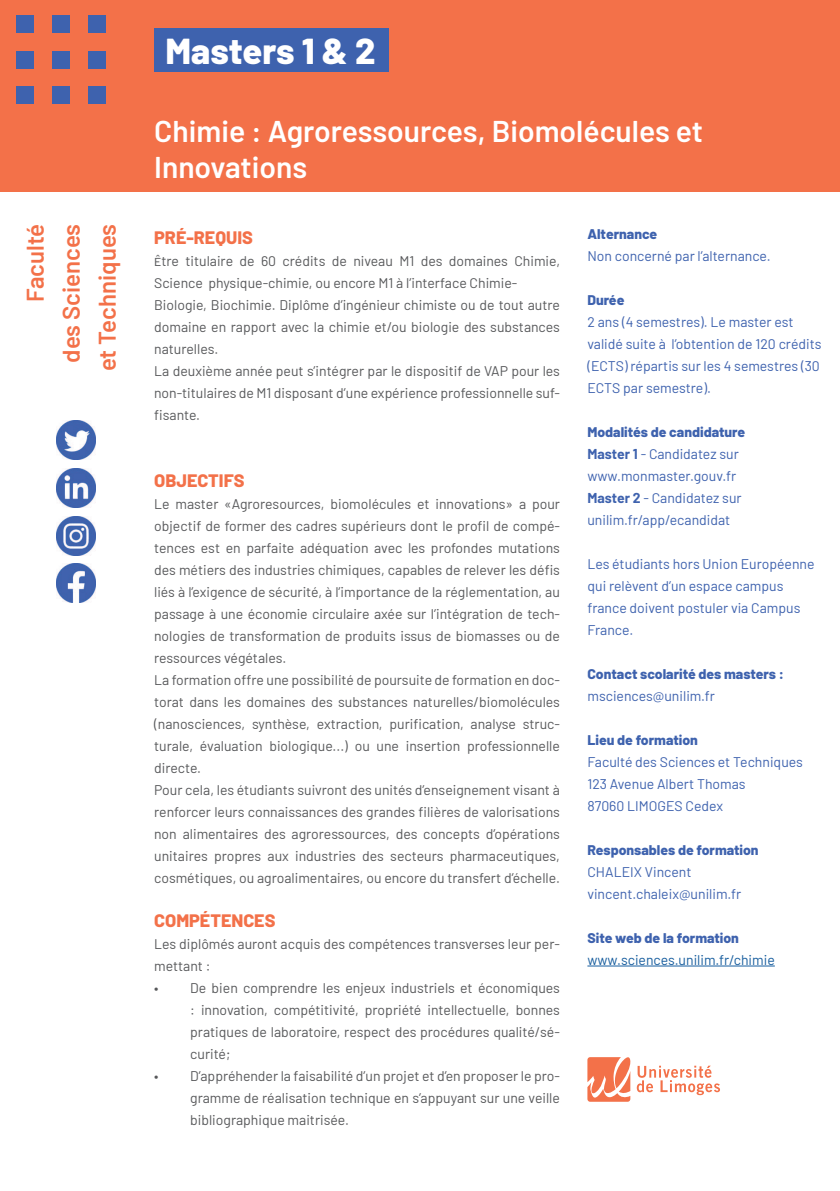
<style>
.page{position:relative;width:840px;height:1191px;background:#fff}
.page>*{position:absolute;margin:0;border:0;box-sizing:border-box;transform-origin:0 0}
.t1{font:800 36px "Barlow";color:#fff}
.t2{font:600 30px/36px "Barlow";color:#fff}
.t3{font:600 24px/36px "Barlow";color:#f37149;text-align:right}
.t4{font:800 18px "Barlow";color:#f37149}
.t5{font:14px/22px "Barlow";color:#57585a}
.t6{font:14px/22px "Barlow";color:#3e62ae}
.t7{font:800 14px "Barlow";color:#3e62ae}
.t8{font:14px "Barlow";color:#175d9e}
.s1{font-weight:800}
.s2{font-weight:700}
</style>
<div class="page">
<div style="left:0;top:0;width:839px;height:192px;background:#f37149"></div>
<div style="left:154px;top:28px;width:234px;height:44px;background:#3e62ae"></div>
<hr style="left:587px;top:965px;width:187px;height:1px;background:#175d9e">
<div style="left:16px;top:15px;width:18px;height:18px;background:#3e62ae"></div>
<div style="left:16px;top:51px;width:18px;height:18px;background:#3e62ae"></div>
<div style="left:16px;top:86px;width:18px;height:18px;background:#3e62ae"></div>
<div style="left:52px;top:15px;width:18px;height:18px;background:#3e62ae"></div>
<div style="left:52px;top:51px;width:18px;height:18px;background:#3e62ae"></div>
<div style="left:52px;top:86px;width:18px;height:18px;background:#3e62ae"></div>
<div style="left:88px;top:15px;width:17px;height:18px;background:#3e62ae"></div>
<div style="left:88px;top:51px;width:17px;height:18px;background:#3e62ae"></div>
<div style="left:88px;top:86px;width:17px;height:18px;background:#3e62ae"></div>
<img style="left:57px;top:421px;width:39px;height:39px">
<img style="left:57px;top:468px;width:39px;height:39px">
<img style="left:57px;top:516px;width:39px;height:39px">
<img style="left:57px;top:564px;width:39px;height:39px">
<svg style="left:587px;top:1057px;width:132px;height:44px"></svg>
<h3 class="t3" style="left:15px;top:371px;width:149px;rotate:-90deg">Faculté<br>des Sciences et Techniques</h3>
<h1 class="t1" style="left:165px;top:25px;width:211px">Masters 1 &amp; 2</h1>
<h2 class="t2" style="left:154px;top:111px;width:550px">Chimie : Agroressources, Biomolécules et<br>Innovations</h2>
<p class="t4" style="left:154px;top:224px;width:100px">PRÉ-REQUIS</p>
<p class="t5" style="left:154px;top:249px;width:407px">être titulaire de 60 crédits de niveau M1 des domaines Chimie, Science physique-chimie, ou encore M1 à l’interface Chimie-Biologie, Biochimie. Diplôme d’ingénieur chimiste ou de tout autre domaine en rapport avec la chimie et/ou biologie des substances naturelles.<br>La deuxième année peut s’intégrer par le dispositif de VAP pour les non-titulaires de M1 disposant d’une expérience professionnelle suf&shy;fisante.</p>
<p class="t4" style="left:154px;top:467px;width:92px">OBJECTIFS</p>
<p class="t5" style="left:154px;top:492px;width:407px">Le master «Agroresources, biomolécules et innovations» a pour objectif de former des cadres supérieurs dont le profil de compé&shy;tences est en parfaite adéquation avec les profondes mutations des métiers des industries chimiques, capables de relever les défis liés à l’exigence de sécurité, à l’importance de la réglementation, au passage à une économie circulaire axée sur l’intégration de tech&shy;nologies de transformation de produits issus de biomasses ou de ressources végétales.<br>La formation offre une possibilité de poursuite de formation en doc&shy;torat dans les domaines des substances naturelles/biomolécules (nanosciences, synthèse, extraction, purification, analyse struc&shy;turale, évaluation biologique...) ou une insertion professionnelle directe.<br>Pour cela, les étudiants suivront des unités d’enseignement visant à renforcer leurs connaissances des grandes filières de valorisations non alimentaires des agroressources, des concepts d’opérations unitaires propres aux industries des secteurs pharmaceutiques, cosmétiques, ou agroalimentaires, ou encore du transfert d’échelle.</p>
<p class="t4" style="left:154px;top:907px;width:123px">COMPÉTENCES</p>
<p class="t5" style="left:154px;top:932px;width:407px">Les diplômés auront acquis des compétences transverses leur per&shy;mettant :</p>
<p class="t5" style="left:190px;top:976px;width:371px;text-align:justify;text-indent:-36px">• De bien comprendre les enjeux industriels et économiques : innovation, compétitivité, propriété intellectuelle, bonnes pratiques de laboratoire, respect des procédures qualité/sé&shy;curité;</p>
<p class="t5" style="left:190px;top:1064px;width:371px;text-align:justify;text-indent:-36px">• D’appréhender la faisabilité d’un projet et d’en proposer le pro&shy;gramme de réalisation technique en s’appuyant sur une veille bibliographique maitrisée.</p>
<p class="t7" style="left:587px;top:223px;width:71px">Alternance</p>
<p class="t6" style="left:587px;top:243px;width:185px">Non concerné par l’alternance.</p>
<p class="t7" style="left:587px;top:289px;width:38px">Durée</p>
<p class="t6" style="left:587px;top:309px;width:235px">2 ans (4 semestres). Le master est validé suite à l’obtention de 120 crédits (ECTS) répartis sur les 4 semestres (30<br>ECTS par semestre).</p>
<p class="t6" style="left:587px;top:419px;width:159px"><span class="s1">Modalités de candidature<br></span><span class="s2">Master 1</span> - Candidatez sur www.monmaster.gouv.fr<br><span class="s2">Master 2</span> - Candidatez sur unilim.fr/app/ecandidat</p>
<p class="t6" style="left:587px;top:551px;width:228px">Les étudiants hors Union Européenne qui relèvent d’un espace campus france doivent postuler via Campus<br>France.</p>
<p class="t7" style="left:587px;top:663px;width:198px">Contact scolarité des masters :</p>
<p class="t6" style="left:587px;top:683px;width:129px">msciences@unilim.fr</p>
<p class="t7" style="left:587px;top:729px;width:112px">Lieu de formation</p>
<p class="t6" style="left:587px;top:749px;width:217px">Faculté des Sciences et Techniques<br>123 Avenue Albert Thomas<br>87060 LIMOGES Cedex</p>
<p class="t7" style="left:587px;top:839px;width:173px">Responsables de formation</p>
<p class="t6" style="left:587px;top:859px;width:155px">CHALEIX Vincent vincent.chaleix@unilim.fr</p>
<p class="t7" style="left:587px;top:927px;width:153px">Site web de la formation</p>
<p class="t8" style="left:587px;top:949px;width:189px">www.sciences.unilim.fr/chimie</p>
</div>
